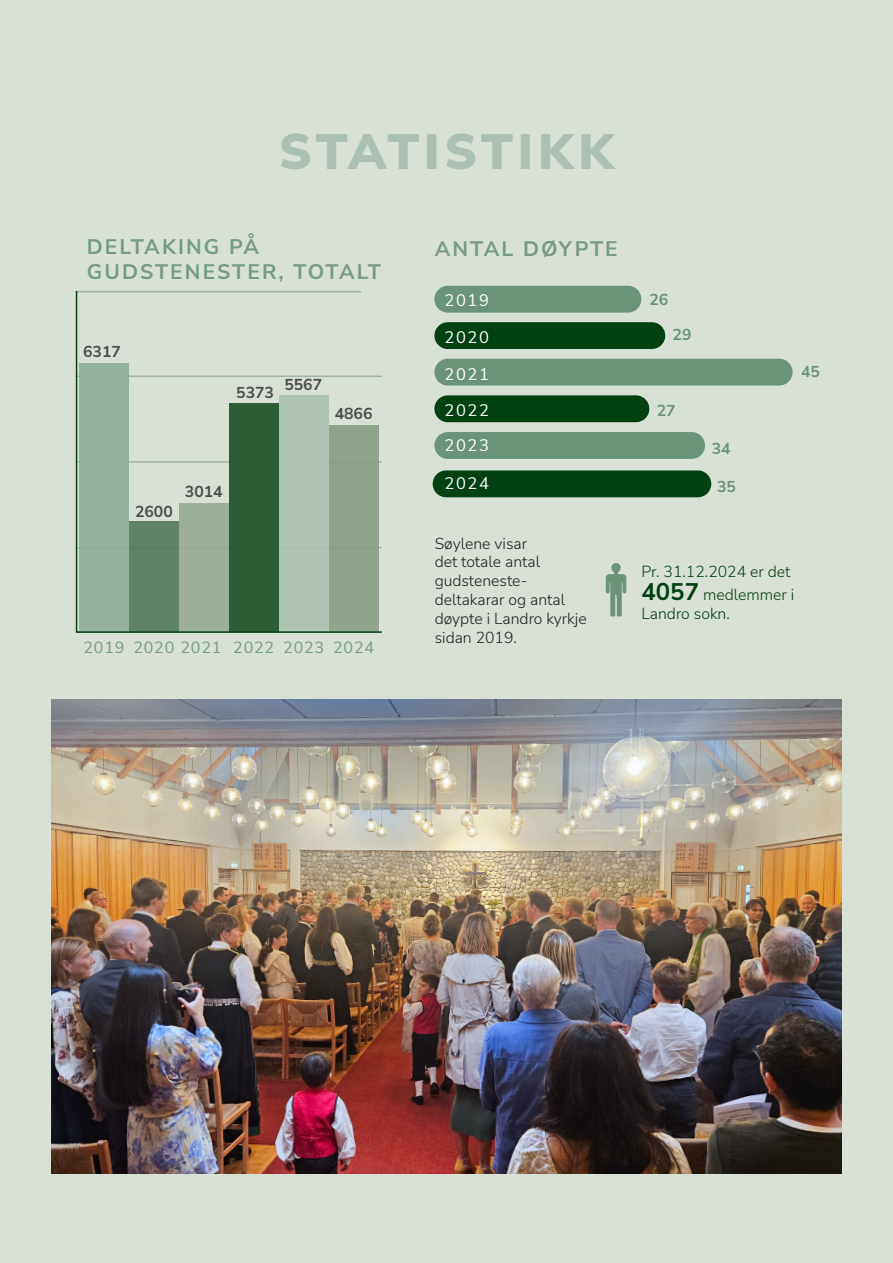
<style>
.page{position:relative;width:893px;height:1263px;background:#d9e1d7}
.page>*{position:absolute;margin:0;border:0;box-sizing:border-box;transform-origin:0 0}
.t1{font:900 49.5px "Nunito Sans";letter-spacing:.1em;color:#abc0b2}
.Tittel_statistikk{font:700 21px/25.2px "Nunito Sans";letter-spacing:.1em;color:#759b85}
.Tittel_statistikk-2{font:16.5px "Nunito Sans";letter-spacing:.1em;color:#fff}
.Tittel_statistikk-3{font:16.05px "Nunito Sans";letter-spacing:.05em;color:#759b85}
.Tekst{font:300 15.75px/18.9px "Nunito Sans";color:#231f20}
.Tall_statistikk_copy{font:300 15.75px/22.5px "Nunito Sans";color:#024112}
.Tall_statistikk_copy-2{font:700 15.75px "Nunito Sans";color:#4b4c4d}
.Tall_statistikk{font:700 15.75px "Nunito Sans";color:#699479}
.s1{font-weight:700;font-size:24px}
</style>
<div class="page">
<svg style="left:75px;top:290px;width:307px;height:343px"></svg>
<div style="left:434px;top:432px;width:271px;height:27px;background:#699479;border-radius:13px"></div>
<div style="left:433px;top:470px;width:278px;height:27px;background:#024112;border-radius:13px"></div>
<div style="left:434px;top:286px;width:207px;height:27px;background:#699479;border-radius:13px"></div>
<div style="left:434px;top:322px;width:231px;height:27px;background:#024112;border-radius:13px"></div>
<div style="left:434px;top:359px;width:359px;height:27px;background:#699479;border-radius:13px"></div>
<div style="left:434px;top:395px;width:215px;height:27px;background:#024112;border-radius:13px"></div>
<img style="left:51px;top:699px;width:791px;height:475px">
<svg style="left:606px;top:563px;width:20px;height:53px"></svg>
<p class="t1" style="left:279px;top:117px;width:336px">STATISTIKK</p>
<p class="Tittel_statistikk" style="left:87px;top:233px;width:296px">DELTAKING PÅ<br>GUDSTENESTER, TOTALT</p>
<p class="Tall_statistikk_copy-2" style="left:83px;top:340px;width:39px">6317</p>
<p class="Tall_statistikk_copy-2" style="left:236px;top:382px;width:39px">5373</p>
<p class="Tall_statistikk_copy-2" style="left:284px;top:374px;width:39px">5567</p>
<p class="Tall_statistikk_copy-2" style="left:335px;top:403px;width:39px">4866</p>
<p class="Tall_statistikk_copy-2" style="left:135px;top:500px;width:39px">2600</p>
<p class="Tall_statistikk_copy-2" style="left:185px;top:481px;width:39px">3014</p>
<p class="Tittel_statistikk-3" style="left:84px;top:636px;width:42px">2019</p>
<p class="Tittel_statistikk-3" style="left:133px;top:636px;width:89px">2020 2021</p>
<p class="Tittel_statistikk-3" style="left:233px;top:636px;width:42px">2022</p>
<p class="Tittel_statistikk-3" style="left:283px;top:636px;width:42px">2023</p>
<p class="Tittel_statistikk-3" style="left:333px;top:636px;width:42px">2024</p>
<p class="Tittel_statistikk" style="left:435px;top:235px;width:185px">ANTAL DØYPTE</p>
<p class="Tittel_statistikk-2" style="left:444px;top:289px;width:46px">2019</p>
<p class="Tittel_statistikk-2" style="left:444px;top:326px;width:46px">2020</p>
<p class="Tittel_statistikk-2" style="left:444px;top:362px;width:46px">2021</p>
<p class="Tittel_statistikk-2" style="left:444px;top:399px;width:46px">2022</p>
<p class="Tall_statistikk" style="left:649px;top:288px;width:20px">26</p>
<p class="Tall_statistikk" style="left:672px;top:323px;width:20px">29</p>
<p class="Tall_statistikk" style="left:657px;top:400px;width:20px">27</p>
<p class="Tittel_statistikk-2" style="left:444px;top:434px;width:46px">2023</p>
<p class="Tall_statistikk" style="left:712px;top:438px;width:20px">34</p>
<p class="Tall_statistikk" style="left:717px;top:475px;width:20px">35</p>
<p class="Tittel_statistikk-2" style="left:444px;top:471px;width:46px">2024</p>
<p class="Tall_statistikk" style="left:801px;top:360px;width:20px">45</p>
<p class="Tekst" style="left:435px;top:533px;width:154px">Søylene visar<br>det totale antal gudsteneste&shy;deltakarar og antal døypte i Landro kyrkje sidan 2019.</p>
<p class="Tall_statistikk_copy" style="left:641px;top:560px;width:154px">Pr. 31.12.2024 er det<br><span class="s1">4057</span> medlemmer i</p>
<p class="Tall_statistikk_copy" style="left:641px;top:601px;width:90px">Landro sokn.</p>
</div>
